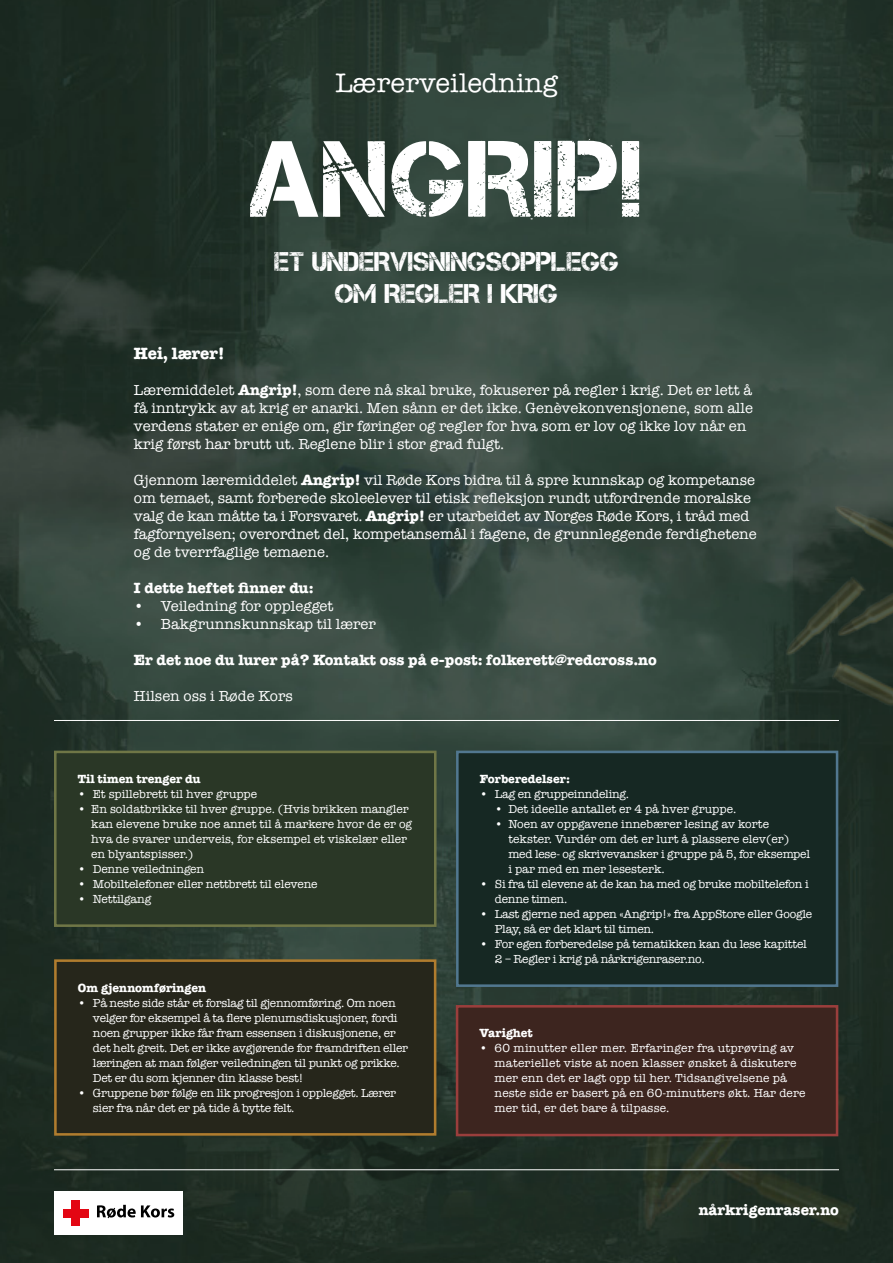
<style>
.page{position:relative;width:893px;height:1263px;background:#fff}
.page>*{position:absolute;margin:0;border:0;box-sizing:border-box;transform-origin:0 0}
.t1{font:108px "Captureit";letter-spacing:.025em;color:#fff}
.t2{font:27px/32.4px "Captureit";color:#fff;text-align:center}
.t3{font:500 27px "American Typewriter ITC Pro";color:#fff}
.t4{font:700 16.5px "American Typewriter ITC Pro";color:#fff}
.t5{font:15px/18px "American Typewriter";color:#fff}
.t6{font:700 15px "American Typewriter ITC Pro";color:#fff}
.t7{font:12px/15px "American Typewriter";letter-spacing:-.02em;color:#fff}
.t8{font:12px/15px "American Typewriter";color:#fff}
.t9{font:12px/15px "American Typewriter";letter-spacing:.01em;color:#fff}
.t10{font:700 12px "American Typewriter ITC Pro";color:#fff}
.s1{font-family:"American Typewriter ITC Pro";font-weight:700}
</style>
<div class="page">
<img style="left:0;top:0;width:893px;height:1263px">
<img style="left:256px;top:1017px;width:260px;height:182px">
<img style="left:780px;top:499px;width:113px;height:224px">
<div style="left:54px;top:1191px;width:129px;height:43px;background:#fff"></div>
<svg style="left:97px;top:1205px;width:77px;height:13px"></svg>
<div style="left:71px;top:1200px;width:9px;height:26px;background:#e30613"></div>
<div style="left:63px;top:1209px;width:25px;height:8px;background:#e30613"></div>
<hr style="left:54px;top:1169px;width:785px;height:1px;background:#fff">
<hr style="left:54px;top:720px;width:785px;height:1px;background:#fff">
<div style="left:457px;top:752px;width:380px;height:234px;background:#162823"></div>
<div style="left:456px;top:751px;width:382px;height:236px;border:3px solid #51778f"></div>
<div style="left:55px;top:961px;width:380px;height:173px;background:#26261b"></div>
<div style="left:54px;top:959px;width:382px;height:177px;border:3px solid #b07c2e"></div>
<div style="left:457px;top:1006px;width:380px;height:129px;background:#3d251f"></div>
<div style="left:456px;top:1005px;width:382px;height:131px;border:3px solid #9a3e3c"></div>
<div style="left:55px;top:752px;width:380px;height:174px;background:#2a3726"></div>
<div style="left:54px;top:751px;width:383px;height:176px;border:3px solid #6f7646"></div>
<h2 class="t3" style="left:335px;top:66px;width:224px">Lærerveiledning</h2>
<h1 class="t1" style="left:250px;top:119px;width:394px">ANGRIP!</h1>
<h2 class="t2" style="left:274px;top:245px;width:345px">ET UNDERVISNINGSOPPLEGG<br>OM REGLER I KRIG</h2>
<h3 class="t4" style="left:134px;top:343px;width:92px">Hei, lærer!</h3>
<p class="t5" style="left:134px;top:381px;width:621px">Læremiddelet <span class="s1">Angrip!</span>, som dere nå skal bruke, fokuserer på regler i krig. Det er lett å få inntrykk av at krig er anarki. Men sånn er det ikke. Genèvekonvensjonene, som alle verdens stater er enige om, gir føringer og regler for hva som er lov og ikke lov når en krig først har brutt ut. Reglene blir i stor grad fulgt.</p>
<p class="t5" style="left:134px;top:471px;width:624px">Gjennom læremiddelet <span class="s1">Angrip!</span> vil Røde Kors bidra til å spre kunnskap og kompetanse om temaet, samt forberede skoleelever til etisk refleksjon rundt utfordrende moralske valg de kan måtte ta i Forsvaret. <span class="s1">Angrip!</span> er utarbeidet av Norges Røde Kors, i tråd med fagfornyelsen; overordnet del, kompetansemål i fagene, de grunnleggende ferdighetene og de tverrfaglige temaene.</p>
<p class="t6" style="left:134px;top:578px;width:181px">I dette heftet finner du:</p>
<p class="t5" style="left:134px;top:597px;width:201px">• Veiledning for opplegget</p>
<p class="t5" style="left:134px;top:615px;width:243px">• Bakgrunnskunnskap til lærer</p>
<p class="t6" style="left:134px;top:650px;width:524px">Er det noe du lurer på? Kontakt oss på e-post: folkerett@redcross.no</p>
<p class="t5" style="left:134px;top:687px;width:160px">Hilsen oss i Røde Kors</p>
<p class="t10" style="left:78px;top:771px;width:124px">Til timen trenger du</p>
<p class="t8" style="left:78px;top:786px;width:181px">• Et spillebrett til hver gruppe</p>
<p class="t8" style="left:91px;top:801px;width:322px;text-indent:-14px">• En soldatbrikke til hver gruppe. (Hvis brikken mangler kan elevene bruke noe annet til å markere hvor de er og hva de svarer underveis, for eksempel et viskelær eller en blyantspisser.)</p>
<p class="t7" style="left:78px;top:861px;width:128px">• Denne veiledningen</p>
<p class="t7" style="left:78px;top:876px;width:241px">• Mobiltelefoner eller nettbrett til elevene</p>
<p class="t7" style="left:78px;top:891px;width:75px">• Nettilgang</p>
<p class="t10" style="left:78px;top:980px;width:130px">Om gjennomføringen</p>
<p class="t7" style="left:93px;top:994px;width:317px;text-indent:-15px">• På neste side står et forslag til gjennomføring. Om noen velger for eksempel å ta flere plenumsdiskusjoner, fordi noen grupper ikke får fram essensen i diskusjonene, er det helt greit. Det er ikke avgjørende for framdriften eller læringen at man følger veiledningen til punkt og prikke.<br>Det er du som kjenner din klasse best!</p>
<p class="t7" style="left:93px;top:1084px;width:305px;text-indent:-15px">• Gruppene bør følge en lik progresjon i opplegget. Lærer sier fra når det er på tide å bytte felt.</p>
<p class="t10" style="left:480px;top:771px;width:91px">Forberedelser:</p>
<p class="t7" style="left:480px;top:786px;width:151px">• Lag en gruppeinndeling.</p>
<p class="t8" style="left:495px;top:801px;width:243px">• Det ideelle antallet er 4 på hver gruppe.</p>
<p class="t8" style="left:508px;top:816px;width:303px;text-indent:-14px">• Noen av oppgavene innebærer lesing av korte tekster. Vurdér om det er lurt å plassere elev(er) med lese- og skrivevansker i gruppe på 5, for eksempel i par med en mer lesesterk.</p>
<p class="t7" style="left:495px;top:876px;width:315px;text-indent:-15px">• Si fra til elevene at de kan ha med og bruke mobiltelefon i denne timen.</p>
<p class="t7" style="left:495px;top:906px;width:319px;text-indent:-15px">• Last gjerne ned appen «Angrip!» fra AppStore eller Google<br>Play, så er det klart til timen.</p>
<p class="t7" style="left:495px;top:936px;width:313px;text-indent:-15px">• For egen forberedelse på tematikken kan du lese kapittel<br>2 – Regler i krig på nårkrigenraser.no.</p>
<p class="t10" style="left:480px;top:1025px;width:55px">Varighet</p>
<p class="t9" style="left:495px;top:1040px;width:312px;text-indent:-15px">• 60 minutter eller mer. Erfaringer fra utprøving av materiellet viste at noen klasser ønsket å diskutere mer enn det er lagt opp til her. Tidsangivelsene på neste side er basert på en 60-minutters økt. Har dere mer tid, er det bare å tilpasse.</p>
<p class="t6" style="left:699px;top:1200px;width:142px">nårkrigenraser.no</p>
</div>
